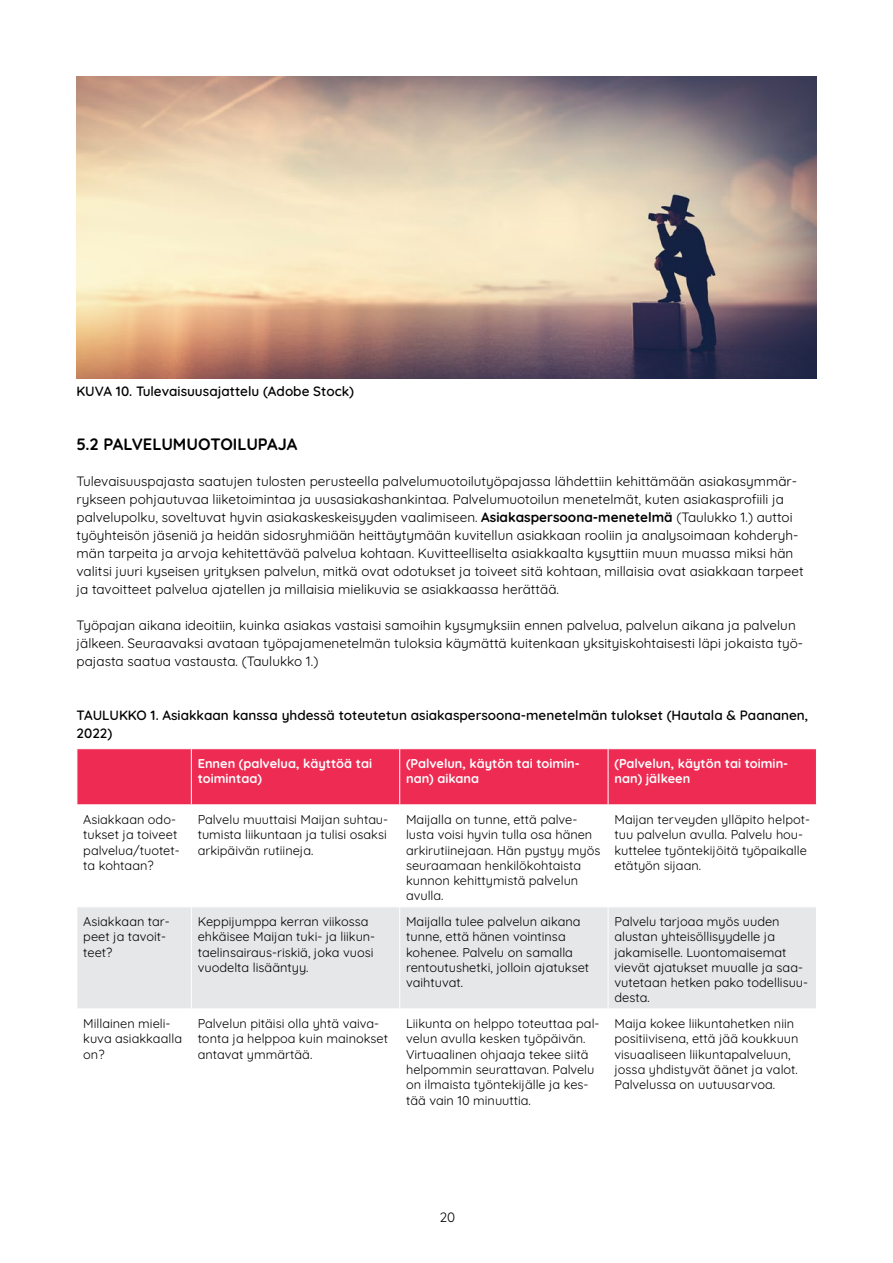
<style>
.page{position:relative;width:893px;height:1263px;background:#fff}
.page>*{position:absolute;margin:0;border:0;box-sizing:border-box;transform-origin:0 0}
.VÄLIOTSIKKO{font:700 16.5px "Quicksand";color:#000}
.Leipäteksti{font:13.5px/18px "Quicksand";color:#000}
.kuvateksti{font:600 13.5px/18px "Quicksand";color:#000}
.taulukko_teksti{font:12.75px/15.3px "Quicksand";color:#000}
.taulukko_otsikko{font:700 12.75px/15.3px "Quicksand";color:#fff}
.s1{font-weight:700}
</style>
<div class="page">
<img style="left:77px;top:77px;width:739px;height:301px">
<div style="left:78px;top:749px;width:738px;height:55px;background:#ee2b53"></div>
<div style="left:78px;top:907px;width:738px;height:101px;background:#e6e7e8"></div>
<hr style="left:191px;top:749px;width:1px;height:55px;background:#fff">
<hr style="left:399px;top:749px;width:1px;height:55px;background:#fff">
<hr style="left:608px;top:749px;width:1px;height:55px;background:#fff">
<hr style="left:191px;top:907px;width:1px;height:101px;background:#fff">
<hr style="left:399px;top:907px;width:1px;height:101px;background:#fff">
<hr style="left:608px;top:907px;width:1px;height:101px;background:#fff">
<p class="kuvateksti" style="left:77px;top:381px;width:279px">KUVA 10. Tulevaisuusajattelu (Adobe Stock)</p>
<h2 class="VÄLIOTSIKKO" style="left:77px;top:431px;width:222px">5.2 PALVELUMUOTOILUPAJA</h2>
<p class="Leipäteksti" style="left:77px;top:471px;width:729px">Tulevaisuuspajasta saatujen tulosten perusteella palvelumuotoilutyöpajassa lähdettiin kehittämään asiakasymmär&shy;rykseen pohjautuvaa liiketoimintaa ja uusasiakashankintaa. Palvelumuotoilun menetelmät, kuten asiakasprofiili ja palvelupolku, soveltuvat hyvin asiakaskeskeisyyden vaalimiseen. <span class="s1">Asiakaspersoona-menetelmä</span> (Taulukko 1.) auttoi työyhteisön jäseniä ja heidän sidosryhmiään heittäytymään kuvitellun asiakkaan rooliin ja analysoimaan kohderyh&shy;män tarpeita ja arvoja kehitettävää palvelua kohtaan. Kuvitteelliselta asiakkaalta kysyttiin muun muassa miksi hän valitsi juuri kyseisen yrityksen palvelun, mitkä ovat odotukset ja toiveet sitä kohtaan, millaisia ovat asiakkaan tarpeet ja tavoitteet palvelua ajatellen ja millaisia mielikuvia se asiakkaassa herättää.</p>
<p class="Leipäteksti" style="left:77px;top:615px;width:728px">Työpajan aikana ideoitiin, kuinka asiakas vastaisi samoihin kysymyksiin ennen palvelua, palvelun aikana ja palvelun jälkeen. Seuraavaksi avataan työpajamenetelmän tuloksia käymättä kuitenkaan yksityiskohtaisesti läpi jokaista työ&shy;pajasta saatua vastausta. (Taulukko 1.)</p>
<p class="kuvateksti" style="left:77px;top:705px;width:733px">TAULUKKO 1. Asiakkaan kanssa yhdessä toteutetun asiakaspersoona-menetelmän tulokset (Hautala &amp; Paananen,<br>2022)</p>
<p class="taulukko_otsikko" style="left:198px;top:754px;width:176px">Ennen (palvelua, käyttöä tai toimintaa)</p>
<p class="taulukko_otsikko" style="left:406px;top:754px;width:175px">(Palvelun, käytön tai toimin&shy;nan) aikana</p>
<p class="taulukko_otsikko" style="left:614px;top:754px;width:175px">(Palvelun, käytön tai toimin&shy;nan) jälkeen</p>
<p class="taulukko_teksti" style="left:83px;top:810px;width:98px">Asiakkaan odo&shy;tukset ja toiveet palvelua/tuotet&shy;ta kohtaan?</p>
<p class="taulukko_teksti" style="left:198px;top:810px;width:192px;text-align:justify">Palvelu muuttaisi Maijan suhtau&shy;tumista liikuntaan ja tulisi osaksi arkipäivän rutiineja.</p>
<p class="taulukko_teksti" style="left:406px;top:810px;width:196px">Maijalla on tunne, että palve&shy;lusta voisi hyvin tulla osa hänen arkirutiinejaan. Hän pystyy myös seuraamaan henkilökohtaista kunnon kehittymistä palvelun avulla.</p>
<p class="taulukko_teksti" style="left:614px;top:810px;width:197px">Maijan terveyden ylläpito helpot&shy;tuu palvelun avulla. Palvelu hou&shy;kuttelee työntekijöitä työpaikalle etätyön sijaan.</p>
<p class="taulukko_teksti" style="left:83px;top:912px;width:88px">Asiakkaan tar&shy;peet ja tavoit&shy;teet?</p>
<p class="taulukko_teksti" style="left:198px;top:912px;width:179px">Keppijumppa kerran viikossa ehkäisee Maijan tuki- ja liikun&shy;taelinsairaus-riskiä, joka vuosi vuodelta lisääntyy.</p>
<p class="taulukko_teksti" style="left:406px;top:912px;width:185px">Maijalla tulee palvelun aikana tunne, että hänen vointinsa kohenee. Palvelu on samalla rentoutushetki, jolloin ajatukset vaihtuvat.</p>
<p class="taulukko_teksti" style="left:614px;top:912px;width:195px">Palvelu tarjoaa myös uuden alustan yhteisöllisyydelle ja jakamiselle. Luontomaisemat vievät ajatukset muualle ja saa&shy;vutetaan hetken pako todellisuu&shy;desta.</p>
<p class="taulukko_teksti" style="left:83px;top:1014px;width:100px">Millainen mieli&shy;kuva asiakkaalla on?</p>
<p class="taulukko_teksti" style="left:198px;top:1014px;width:192px">Palvelun pitäisi olla yhtä vaiva&shy;tonta ja helppoa kuin mainokset antavat ymmärtää.</p>
<p class="taulukko_teksti" style="left:406px;top:1014px;width:195px">Liikunta on helppo toteuttaa pal&shy;velun avulla kesken työpäivän.<br>Virtuaalinen ohjaaja tekee siitä helpommin seurattavan. Palvelu on ilmaista työntekijälle ja kes&shy;tää vain 10 minuuttia.</p>
<p class="taulukko_teksti" style="left:614px;top:1014px;width:186px">Maija kokee liikuntahetken niin positiivisena, että jää koukkuun visuaaliseen liikuntapalveluun, jossa yhdistyvät äänet ja valot.<br>Palvelussa on uutuusarvoa.</p>
<p class="Leipäteksti" style="left:440px;top:1206px;width:17px">20</p>
</div>
